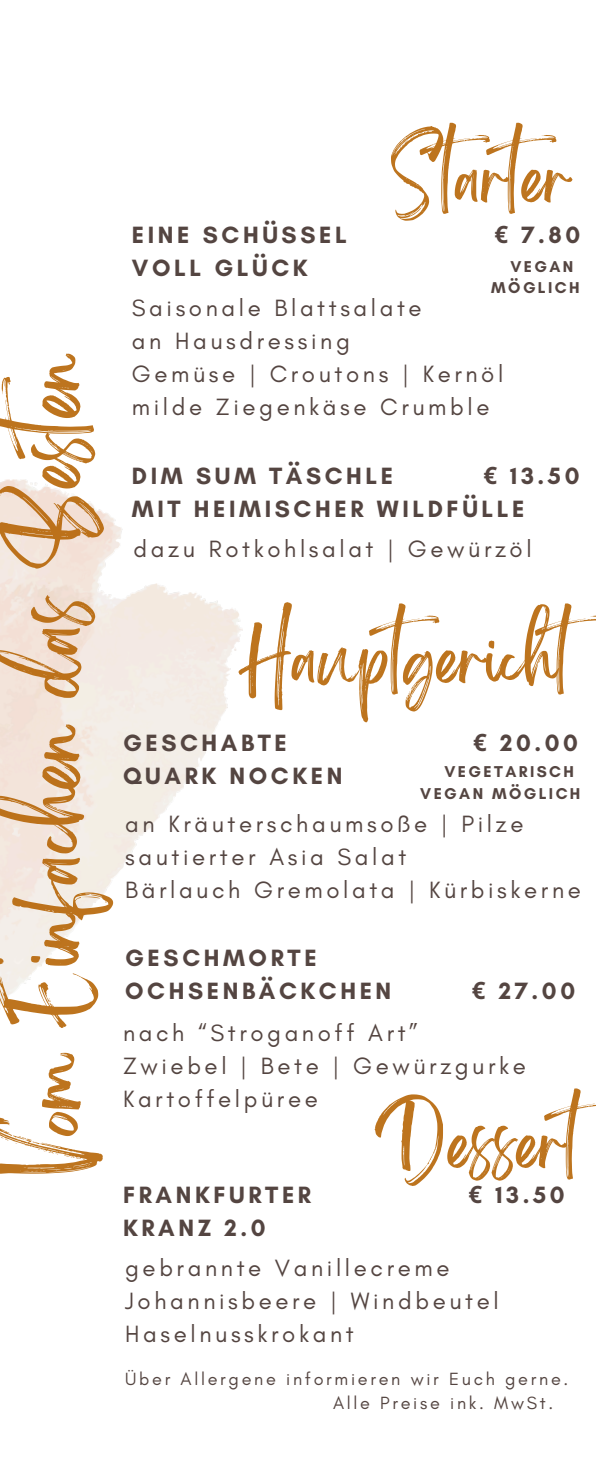
<style>
.page{position:relative;width:596px;height:1475px;background:#fff}
.page>*{position:absolute;margin:0;border:0;box-sizing:border-box;transform-origin:0 0}
.t1{font:70.2px "Brightwall";color:#b66505}
.t2{font:60px "Brightwall";color:#b66505}
.t3{font:24px/33px "Glacial Indifference";letter-spacing:.15em;color:#544541}
.t4{font:700 24px/33px "Glacial Indifference";letter-spacing:.15em;color:#544541}
.t5{font:18px/24px "Glacial Indifference";letter-spacing:.15em;color:#544541}
.t6{font:700 16px "Glacial Indifference";letter-spacing:.15em;color:#544541}
.s1{font-family:"Noto Sans"}
</style>
<div class="page">
<h1 class="t1" style="left:27px;top:1174px;width:824px;rotate:-90deg">Vom Einfachen das Besten</h1>
<h2 class="t2" style="left:390px;top:157px;width:188px">Starter</h2>
<h3 class="t4" style="left:132px;top:218px;width:216px">EINE SCHÜSSEL</h3>
<h3 class="t4" style="left:494px;top:218px;width:87px"><span class="s1">€</span> 7.80</h3>
<h3 class="t4" style="left:132px;top:251px;width:177px">VOLL GLÜCK</h3>
<p class="t6" style="left:510px;top:257px;width:64px">VEGAN</p>
<p class="t6" style="left:491px;top:278px;width:90px">MÖGLICH</p>
<h2 class="t3" style="left:132px;top:291px;width:373px">Saisonale Blattsalate<br>an Hausdressing<br>Gemüse | Croutons | Kernöl milde Ziegenkäse Crumble</h2>
<h3 class="t4" style="left:132px;top:459px;width:263px">DIM SUM TÄSCHLE</h3>
<h3 class="t4" style="left:132px;top:459px;width:449px;text-indent:351px"><span class="s1">€</span> 13.50<br>MIT HEIMISCHER WILDFÜLLE</h3>
<h4 class="t3" style="left:134px;top:532px;width:399px">dazu Rotkohlsalat | Gewürzöl</h4>
<h2 class="t2" style="left:238px;top:637px;width:389px">Hauptgericht</h2>
<p class="t4" style="left:123px;top:726px;width:165px">GESCHABTE</p>
<p class="t4" style="left:473px;top:726px;width:106px"><span class="s1">€</span> 20.00</p>
<p class="t4" style="left:123px;top:759px;width:221px">QUARK NOCKEN</p>
<p class="t6" style="left:444px;top:762px;width:131px">VEGETARISCH</p>
<h4 class="t6" style="left:420px;top:783px;width:162px">VEGAN MÖGLICH</h4>
<h3 class="t3" style="left:125px;top:806px;width:457px">an Kräuterschaumsoße | Pilze sautierter Asia Salat<br>Bärlauch Gremolata | Kürbiskerne</h3>
<h1 class="t4" style="left:125px;top:941px;width:267px">GESCHMORTE<br>OCHSENBÄCKCHEN</h1>
<h1 class="t4" style="left:471px;top:974px;width:105px"><span class="s1">€</span> 27.00</h1>
<h2 class="t3" style="left:123px;top:1016px;width:404px">nach “Stroganoff Art”<br>Zwiebel | Bete | Gewürzgurke<br>Kartoffelpüree</h2>
<h2 class="t2" style="left:375px;top:1122px;width:262px">Dessert</h2>
<h4 class="t4" style="left:123px;top:1178px;width:190px">FRANKFURTER</h4>
<h4 class="t4" style="left:468px;top:1178px;width:98px"><span class="s1">€</span> 13.50</h4>
<h4 class="t4" style="left:123px;top:1211px;width:144px">KRANZ 2.0</h4>
<p class="t3" style="left:125px;top:1251px;width:375px">gebrannte Vanillecreme<br>Johannisbeere | Windbeutel<br>Haselnusskrokant</p>
<h3 class="t5" style="left:333px;top:1366px;width:237px;text-indent:-208px">Über Allergene informieren wir Euch gerne.<br>Alle Preise ink. MwSt.</h3>
</div>
